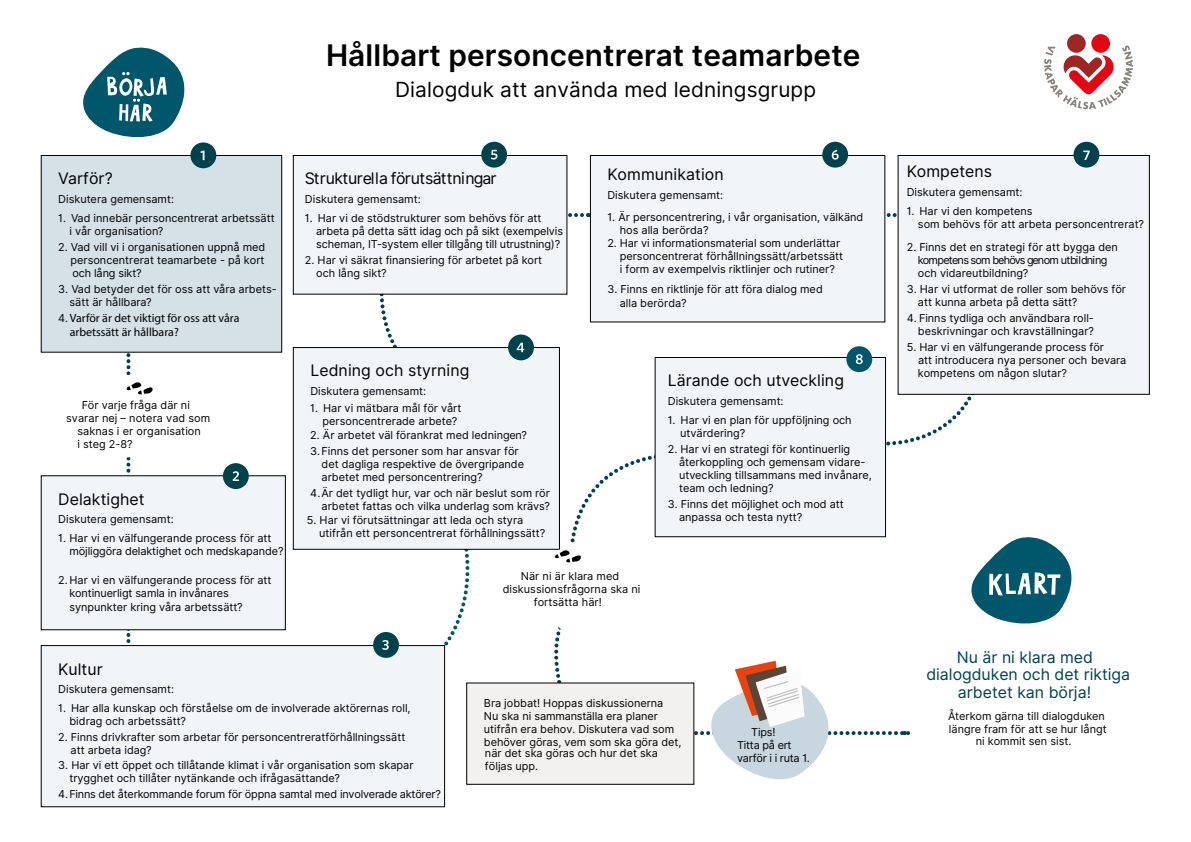
<style>
.page{position:relative;width:1191px;height:842px;background:#fff}
.page>*{position:absolute;margin:0;border:0;box-sizing:border-box;transform-origin:0 0}
.t1{font:600 29.8px "Inter";letter-spacing:.005em;color:#000}
.t2{font:20.8px "Inter";letter-spacing:.005em;color:#000}
.t3{font:15.9px "Inter";letter-spacing:.005em;color:#000}
.t4{font:15.9px/17.9px "Inter";color:#00424c;text-align:center}
.t5{font:15.9px "Inter";letter-spacing:-.02em;color:#000}
.t6{font:11.9px "Myriad Pro";color:#000}
.t7{font:10.9px/13.1px "Inter";color:#000}
.t8{font:10.9px/13.1px "Inter";letter-spacing:-.02em;color:#000}
.s1{font-family:"Inter";font-size:10.9px}
</style>
<div class="page">
<svg style="left:83px;top:47px;width:102px;height:90px"></svg>
<svg style="left:567px;top:213px;width:15px;height:4px"></svg>
<svg style="left:885px;top:213px;width:13px;height:4px"></svg>
<svg style="left:378px;top:294px;width:95px;height:53px"></svg>
<div style="left:467px;top:683px;width:227px;height:101px;background:#f3f1f0"></div>
<div style="left:41px;top:646px;width:403px;height:161px;background:#f1f5f7"></div>
<div style="left:41px;top:645px;width:404px;height:162px;border:1px solid #000"></div>
<div style="left:373px;top:632px;width:26px;height:26px;background:#00424c;border-radius:50%"></div>
<svg style="left:380px;top:549px;width:107px;height:149px"></svg>
<div style="left:41px;top:476px;width:244px;height:154px;background:#f1f5f7"></div>
<div style="left:223px;top:463px;width:26px;height:26px;background:#00424c;border-radius:50%"></div>
<svg style="left:233px;top:471px;width:6px;height:10px"></svg>
<svg style="left:64px;top:352px;width:129px;height:295px"></svg>
<div style="left:41px;top:155px;width:241px;height:197px;background:#d5e0e7"></div>
<div style="left:41px;top:155px;width:241px;height:197px;border:1px solid #000"></div>
<div style="left:190px;top:142px;width:26px;height:26px;background:#00424c;border-radius:50%"></div>
<svg style="left:200px;top:151px;width:4px;height:9px"></svg>
<div style="left:293px;top:348px;width:266px;height:201px;background:#f1f5f7"></div>
<div style="left:293px;top:347px;width:266px;height:202px;border:1px solid #000"></div>
<div style="left:508px;top:334px;width:26px;height:26px;background:#00424c;border-radius:50%"></div>
<div style="left:293px;top:155px;width:274px;height:139px;background:#f1f5f7"></div>
<div style="left:293px;top:155px;width:274px;height:139px;border:1px solid #000"></div>
<div style="left:481px;top:142px;width:26px;height:26px;background:#00424c;border-radius:50%"></div>
<svg style="left:491px;top:150px;width:6px;height:10px"></svg>
<div style="left:590px;top:155px;width:295px;height:167px;background:#f1f5f7"></div>
<div style="left:590px;top:155px;width:295px;height:167px;border:1px solid #000"></div>
<div style="left:822px;top:142px;width:26px;height:26px;background:#00424c;border-radius:50%"></div>
<svg style="left:831px;top:150px;width:7px;height:10px"></svg>
<div style="left:898px;top:155px;width:251px;height:239px;background:#f1f5f7"></div>
<div style="left:898px;top:155px;width:251px;height:239px;border:1px solid #000"></div>
<div style="left:1073px;top:142px;width:26px;height:26px;background:#00424c;border-radius:50%"></div>
<svg style="left:1083px;top:151px;width:6px;height:9px"></svg>
<svg style="left:517px;top:343px;width:566px;height:442px"></svg>
<div style="left:1067px;top:34px;width:18px;height:19px;background:#9f2623;border-radius:50%"></div>
<div style="left:1091px;top:34px;width:19px;height:19px;background:#e30613;border-radius:50%"></div>
<svg style="left:1044px;top:45px;width:89px;height:64px"></svg>
<h1 class="t1" style="left:326px;top:36px;width:536px">Hållbart personcentrerat teamarbete</h1>
<h2 class="t2" style="left:395px;top:74px;width:422px">Dialogduk att använda med ledningsgrupp</h2>
<h3 class="t3" style="left:58px;top:167px;width:56px">Varför?</h3>
<p class="t7" style="left:58px;top:193px;width:117px">Diskutera gemensamt:</p>
<p class="t7" style="left:69px;top:211px;width:207px;text-indent:-11px">1. Vad innebär personcentrerat arbetssätt i vår organisation?</p>
<p class="t7" style="left:70px;top:241px;width:196px;text-align:justify;text-indent:-12px">2. Vad vill vi i organisationen uppnå med personcentrerat teamarbete - på kort och lång sikt?</p>
<p class="t7" style="left:69px;top:283px;width:209px;text-indent:-11px">3. Vad betyder det för oss att våra arbets&shy;sätt är hållbara?</p>
<p class="t6" style="left:58px;top:311px;width:183px"><span class="s1">4.</span>Varför är det viktigt för oss att våra</p>
<p class="t6" style="left:70px;top:325px;width:111px">arbetssätt är hållbara?</p>
<p class="t7" style="left:82px;top:399px;width:110px">För varje fråga där ni</p>
<p class="t7" style="left:66px;top:412px;width:146px">svarar nej – notera vad som</p>
<p class="t7" style="left:77px;top:425px;width:125px">saknas i er organisation</p>
<p class="t7" style="left:77px;top:438px;width:57px">i steg 2-8?</p>
<h3 class="t3" style="left:58px;top:487px;width:88px">Delaktighet</h3>
<p class="t7" style="left:58px;top:513px;width:117px">Diskutera gemensamt:</p>
<p class="t7" style="left:58px;top:532px;width:215px">1. Har vi en välfungerande process för att</p>
<p class="t7" style="left:69px;top:545px;width:215px">möjliggöra delaktighet och medskapande?</p>
<p class="t7" style="left:69px;top:587px;width:175px">kontinuerligt samla in invånares synpunkter kring våra arbetssätt?</p>
<p class="t7" style="left:58px;top:574px;width:215px">2.Har vi en välfungerande process för att</p>
<h3 class="t3" style="left:58px;top:657px;width:46px">Kultur</h3>
<p class="t7" style="left:58px;top:683px;width:117px">Diskutera gemensamt:</p>
<h3 class="t5" style="left:305px;top:167px;width:193px">Strukturella förutsättningar</h3>
<p class="t7" style="left:305px;top:193px;width:117px">Diskutera gemensamt:</p>
<p class="t7" style="left:316px;top:211px;width:248px;text-indent:-11px">1. Har vi de stödstrukturer som behövs för att arbeta på detta sätt idag och på sikt (exempelvis scheman, IT-system eller tillgång till utrustning)?</p>
<p class="t7" style="left:316px;top:254px;width:227px;text-indent:-11px">2. Har vi säkrat finansiering för arbetet på kort och lång sikt?</p>
<h3 class="t3" style="left:310px;top:359px;width:161px">Ledning och styrning</h3>
<p class="t7" style="left:310px;top:385px;width:117px">Diskutera gemensamt:</p>
<p class="t7" style="left:322px;top:402px;width:140px;text-indent:-12px">1. Har vi mätbara mål för vårt personcentrerade arbete?</p>
<p class="t7" style="left:310px;top:428px;width:218px">2. Är arbetet väl förankrat med ledningen?</p>
<p class="t7" style="left:310px;top:444px;width:210px">3.Finns det personer som har ansvar för</p>
<p class="t7" style="left:321px;top:457px;width:204px">det dagliga respektive de övergripande arbetet med personcentrering?</p>
<p class="t7" style="left:321px;top:500px;width:230px">arbetet fattas och vilka underlag som krävs?</p>
<p class="t7" style="left:310px;top:486px;width:241px">4.Är det tydligt hur, var och när beslut som rör</p>
<p class="t7" style="left:319px;top:514px;width:228px;text-indent:-12px">5. Har vi förutsättningar att leda och styra utifrån ett personcentrerat förhållningssätt?</p>
<h3 class="t3" style="left:607px;top:163px;width:118px">Kommunikation</h3>
<p class="t7" style="left:607px;top:189px;width:117px">Diskutera gemensamt:</p>
<p class="t7" style="left:620px;top:210px;width:245px;text-indent:-12px">1. Är personcentrering, i vår organisation, välkänd hos alla berörda?</p>
<p class="t7" style="left:620px;top:236px;width:225px;text-indent:-12px">2. Har vi informationsmaterial som underlättar personcentrerat förhållningssätt/arbetssätt i form av exempelvis riktlinjer och rutiner?</p>
<p class="t7" style="left:620px;top:283px;width:204px;text-indent:-12px">3. Finns en riktlinje för att föra dialog med alla berörda?</p>
<h3 class="t3" style="left:668px;top:369px;width:178px">Lärande och utveckling</h3>
<p class="t7" style="left:668px;top:395px;width:117px">Diskutera gemensamt:</p>
<p class="t7" style="left:680px;top:413px;width:173px;text-indent:-12px">1. Har vi en plan för uppföljning och utvärdering?</p>
<p class="t7" style="left:679px;top:442px;width:194px;text-indent:-11px">2. Har vi en strategi för kontinuerlig återkoppling och gemensam vidare&shy;utveckling tillsammans med invånare, team och ledning?</p>
<p class="t7" style="left:679px;top:498px;width:166px;text-indent:-11px">3. Finns det möjlighet och mod att anpassa och testa nytt?</p>
<p class="t7" style="left:521px;top:570px;width:100px">När ni är klara med</p>
<p class="t7" style="left:502px;top:583px;width:139px">diskussionsfrågorna ska ni</p>
<p class="t7" style="left:534px;top:596px;width:70px">fortsätta här!</p>
<p class="t7" style="left:69px;top:701px;width:343px;text-indent:-11px">1. Har alla kunskap och förståelse om de involverade aktörernas roll, bidrag och arbetssätt?</p>
<p class="t7" style="left:71px;top:731px;width:336px;text-indent:-12px">2. Finns drivkrafter som arbetar för personcentreratförhållningssätt att arbeta idag?</p>
<p class="t7" style="left:69px;top:758px;width:345px;text-indent:-11px">3. Har vi ett öppet och tillåtande klimat i vår organisation som skapar trygghet och tillåter nytänkande och ifrågasättande?</p>
<p class="t8" style="left:58px;top:787px;width:384px">4.Finns det återkommande forum för öppna samtal med involverade aktörer?</p>
<p class="t7" style="left:484px;top:696px;width:199px">Bra jobbat! Hoppas diskussionerna<br>Nu ska ni sammanställa era planer utifrån era behov. Diskutera vad som behöver göras, vem som ska göra det,</p>
<p class="t7" style="left:485px;top:747px;width:174px">när det ska göras och hur det ska följas upp.</p>
<p class="t8" style="left:737px;top:725px;width:74px;text-indent:14px">Tips!<br>Titta på ert varför i i ruta 1.</p>
<h3 class="t3" style="left:906px;top:160px;width:87px">Kompetens</h3>
<p class="t7" style="left:906px;top:186px;width:117px">Diskutera gemensamt:</p>
<p class="t7" style="left:918px;top:205px;width:228px;text-indent:-11px">1. Har vi den kompetens<br>som behövs för att arbeta personcentrerat?</p>
<p class="t7" style="left:918px;top:240px;width:201px;text-indent:-11px">2. Finns det en strategi för att bygga den kompetens som behövs genom utbildning och vidareutbildning?</p>
<p class="t7" style="left:918px;top:283px;width:209px;text-indent:-11px">3. Har vi utformat de roller som behövs för att kunna arbeta på detta sätt?</p>
<p class="t7" style="left:906px;top:312px;width:189px;text-align:right">4. Finns tydliga och användbara roll&shy;beskrivningar och kravställningar?</p>
<p class="t7" style="left:918px;top:341px;width:210px;text-indent:-11px">5. Har vi en välfungerande process för<br>att introducera nya personer och bevara kompetens om någon slutar?</p>
<h3 class="t4" style="left:926px;top:648px;width:205px">Nu är ni klara med dialogduken och det riktiga arbetet kan börja!</h3>
<p class="t7" style="left:948px;top:709px;width:158px">Återkom gärna till dialogduken</p>
<p class="t7" style="left:949px;top:722px;width:159px">längre fram för att se hur långt</p>
<p class="t7" style="left:976px;top:735px;width:97px">ni kommit sen sist.</p>
</div>
